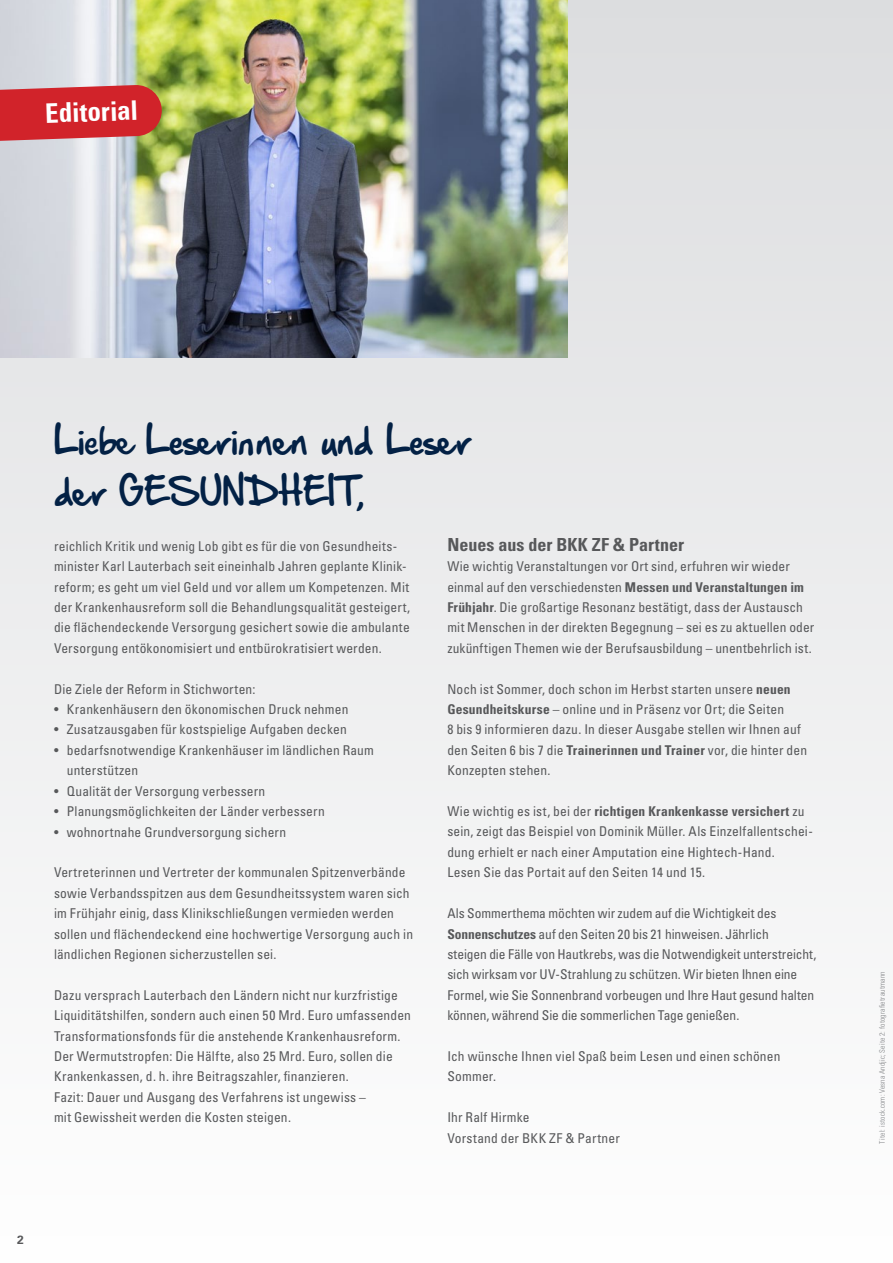
<style>
.page{position:relative;width:893px;height:1263px;background:#fff}
.page>*{position:absolute;margin:0;border:0;box-sizing:border-box;transform-origin:0 0}
._01-Head_mittel{font:45px "Hand Of Sean Pro";letter-spacing:.01em;color:#032145}
.Rubrik_rot_links{font:700 condensed 27px "Univers LT Std";color:#fff}
._01-ZÜ{font:700 condensed 18px "Univers LT Std";letter-spacing:.005em;color:#57585a}
._01-Copy_Fließ{font:condensed 13.5px/20.4px "Univers LT Std";letter-spacing:.01em;color:#57585a}
._01-Copy_Fließ-2{font:condensed 13.5px/20.4px "Univers LT Std";letter-spacing:-.01em;color:#57585a}
.t1{font:700 12px "Univers LT Std";color:#57585a}
.t2{font:300 condensed 7.5px "Univers LT Std";letter-spacing:.025em;color:#808285}
.s1{font-weight:700}
</style>
<div class="page">
<div style="left:0;top:0;width:893px;height:1263px;background:linear-gradient(to bottom,#dcdddf,#fefefe)"></div>
<img style="left:0;top:0;width:567px;height:357px">
<svg style="left:0;top:85px;width:162px;height:57px"></svg>
<p class="Rubrik_rot_links" style="left:45px;top:97px;width:94px;rotate:-2deg">Editorial</p>
<p class="_01-Head_mittel" style="left:54px;top:412px;width:418px">Liebe Leserinnen und Leser</p>
<p class="_01-Head_mittel" style="left:54px;top:462px;width:313px">der GESUNDHEIT,</p>
<p class="_01-Copy_Fließ" style="left:54px;top:536px;width:358px">reichlich Kritik und wenig Lob gibt es für die von Gesundheits&shy;minister Karl Lauterbach seit eineinhalb Jahren geplante Klinik&shy;reform; es geht um viel Geld und vor allem um Kompetenzen. Mit der Krankenhausreform soll die Behandlungsqualität gesteigert, die flächendeckende Versorgung gesichert sowie die ambulante Versorgung entökonomisiert und entbürokratisiert werden.</p>
<p class="_01-Copy_Fließ" style="left:54px;top:678px;width:203px">Die Ziele der Reform in Stichworten:</p>
<p class="_01-Copy_Fließ" style="left:54px;top:699px;width:296px">• Krankenhäusern den ökonomischen Druck nehmen</p>
<p class="_01-Copy_Fließ" style="left:54px;top:719px;width:294px">• Zusatzausgaben für kostspielige Aufgaben decken</p>
<p class="_01-Copy_Fließ" style="left:67px;top:740px;width:309px;text-indent:-13px">• bedarfsnotwendige Krankenhäuser im ländlichen Raum unterstützen</p>
<p class="_01-Copy_Fließ" style="left:54px;top:780px;width:213px">• Qualität der Versorgung verbessern</p>
<p class="_01-Copy_Fließ" style="left:54px;top:801px;width:272px">• Planungsmöglichkeiten der Länder verbessern</p>
<p class="_01-Copy_Fließ" style="left:54px;top:821px;width:234px">• wohnortnahe Grundversorgung sichern</p>
<p class="_01-Copy_Fließ" style="left:54px;top:862px;width:361px">Vertreterinnen und Vertreter der kommunalen Spitzenverbände sowie Verbandsspitzen aus dem Gesundheitssystem waren sich im Frühjahr einig, dass Klinikschließungen vermieden werden sollen und flächendeckend eine hochwertige Versorgung auch in ländlichen Regionen sicherzustellen sei.</p>
<p class="_01-Copy_Fließ" style="left:54px;top:984px;width:359px">Dazu versprach Lauterbach den Ländern nicht nur kurzfristige<br>Liquiditätshilfen, sondern auch einen 50 Mrd. Euro umfassenden<br>Transformationsfonds für die anstehende Krankenhausreform.</p>
<p class="_01-Copy_Fließ" style="left:54px;top:1046px;width:340px">Der Wermutstropfen: Die Hälfte, also 25 Mrd. Euro, sollen die Krankenkassen, d. h. ihre Beitragszahler, finanzieren.<br>Fazit: Dauer und Ausgang des Verfahrens ist ungewiss –<br>mit Gewissheit werden die Kosten steigen.</p>
<p class="_01-ZÜ" style="left:447px;top:533px;width:238px">Neues aus der BKK ZF &amp; Partner</p>
<p class="_01-Copy_Fließ" style="left:447px;top:556px;width:368px">Wie wichtig Veranstaltungen vor Ort sind, erfuhren wir wieder einmal auf den verschiedensten <span class="s1">Messen und Veranstaltungen im Frühjahr</span>. Die großartige Resonanz bestätigt, dass der Austausch mit Menschen in der direkten Begegnung – sei es zu aktuellen oder zukünftigen Themen wie der Berufsausbildung – unentbehrlich ist.</p>
<p class="_01-Copy_Fließ" style="left:447px;top:678px;width:361px">Noch ist Sommer, doch schon im Herbst starten unsere <span class="s1">neuen Gesundheitskurse</span> – online und in Präsenz vor Ort; die Seiten<br>8 bis 9 informieren dazu. In dieser Ausgabe stellen wir Ihnen auf den Seiten 6 bis 7 die <span class="s1">Trainerinnen und Trainer</span> vor, die hinter den Konzepten stehen.</p>
<p class="_01-Copy_Fließ" style="left:447px;top:801px;width:367px">Wie wichtig es ist, bei der <span class="s1">richtigen Krankenkasse versichert</span> zu sein, zeigt das Beispiel von Dominik Müller. Als Einzelfallentschei&shy;dung erhielt er nach einer Amputation eine Hightech-Hand.<br>Lesen Sie das Portait auf den Seiten 14 und 15.</p>
<p class="_01-Copy_Fließ-2" style="left:447px;top:903px;width:371px">Als Sommerthema möchten wir zudem auf die Wichtigkeit des <span class="s1">Sonnenschutzes</span> auf den Seiten 20 bis 21 hinweisen. Jährlich<br>steigen die Fälle von Hautkrebs, was die Notwendigkeit unterstreicht, sich wirksam vor UV-Strahlung zu schützen. Wir bieten Ihnen eine Formel, wie Sie Sonnenbrand vorbeugen und Ihre Haut gesund halten können, während Sie die sommerlichen Tage genießen.</p>
<p class="_01-Copy_Fließ" style="left:447px;top:1046px;width:335px">Ich wünsche Ihnen viel Spaß beim Lesen und einen schönen<br>Sommer.</p>
<p class="_01-Copy_Fließ" style="left:447px;top:1107px;width:174px">Ihr Ralf Hirmke<br>Vorstand der BKK ZF &amp; Partner</p>
<p class="t1" style="left:17px;top:1232px;width:8px">2</p>
<p class="t2" style="left:877px;top:1143px;width:174px;rotate:-90deg">Titel: istock.com: Vesna Andjic; Seite 2: fotografietrautmann</p>
</div>
